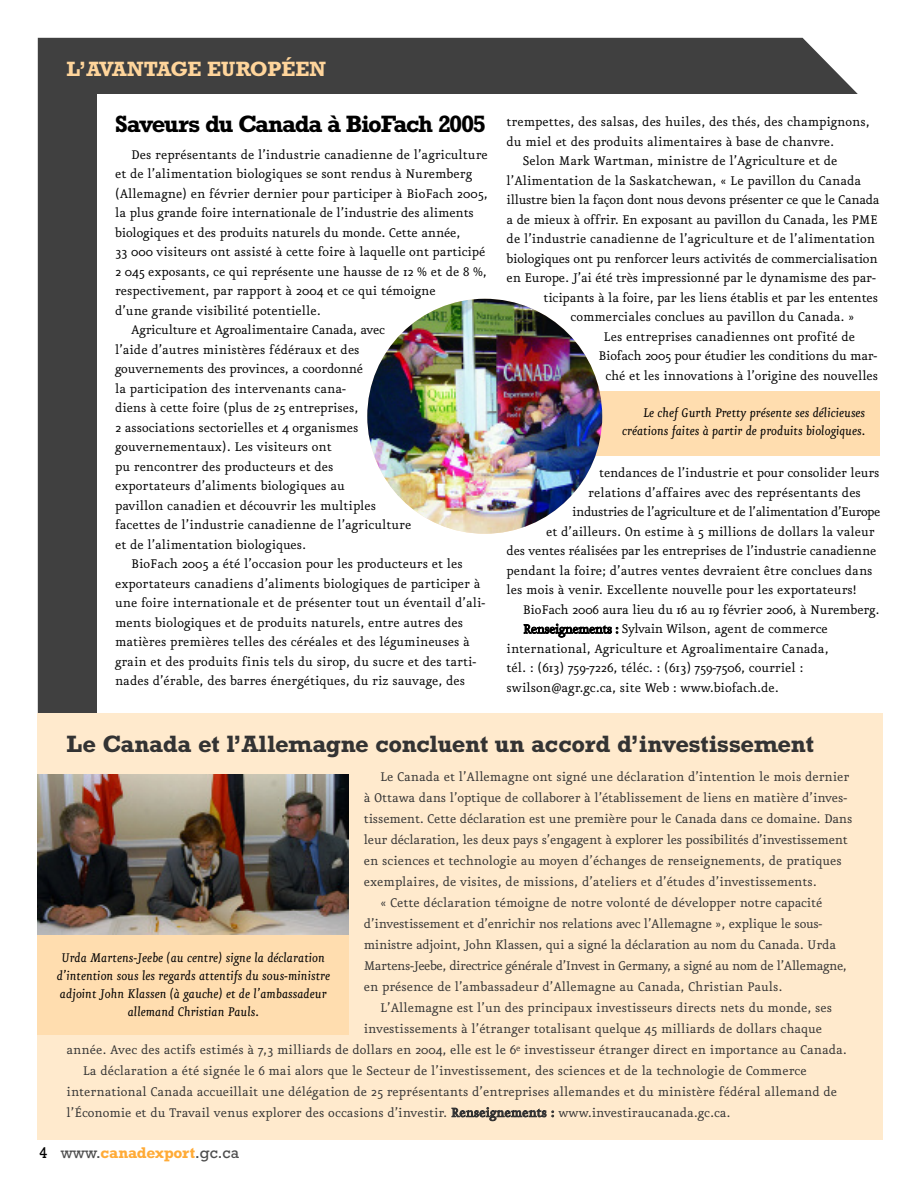
<style>
.page{position:relative;width:918px;height:1188px;background:#fff}
.page>*{position:absolute;margin:0;border:0;box-sizing:border-box;transform-origin:0 0}
.t1{font:700 24px "Rockwell";letter-spacing:-.01em;color:#333}
.t2{font:700 24px "Rockwell";letter-spacing:-.06em;color:#000}
.t3{font:700 21px "Rockwell";letter-spacing:-.015em;color:#ffd59b}
.t4{font:700 15.75px "Rockwell";letter-spacing:-.015em;color:#ffab37}
.t5{font:15px "Eureka";color:#000}
.t6{font:15px "Eureka";color:#333}
.t7{font:italic 15px/18px "Eureka";color:#000;text-align:right}
.t8{font:15px "Eureka";letter-spacing:-.03em;color:#333}
.t9{font:15px "Eureka";letter-spacing:-.02em;color:#000}
.t10{font:15px "Eureka";letter-spacing:-.03em;color:#000}
.t11{font:15px "Eureka";letter-spacing:-.035em;color:#000}
.s1{font-weight:400;color:#000}
.s2{font-weight:400;color:#4d4d4d}
</style>
<div class="page">
<div style="left:38px;top:38px;width:820px;height:675px;background:#404040"></div>
<div style="left:97px;top:95px;width:796px;height:618px;background:#fff"></div>
<div style="left:540px;top:391px;width:340px;height:64px;background:#ffddaf"></div>
<img style="left:367px;top:299px;width:235px;height:235px;border-radius:50%">
<div style="left:38px;top:713px;width:845px;height:426px;background:#ffeacd"></div>
<img style="left:38px;top:774px;width:311px;height:160px">
<div style="left:38px;top:935px;width:311px;height:100px;background:#ffddaf"></div>
<h2 class="t3" style="left:67px;top:62px;width:261px">L’AVANTAGE EUROPÉEN</h2>
<h1 class="t2" style="left:115px;top:115px;width:372px">Saveurs du Canada à BioFach 2005</h1>
<p class="t5" style="left:131px;top:145px;width:358px">Des représentants de l’industrie canadienne de l’agriculture</p>
<p class="t5" style="left:115px;top:164px;width:359px">et de l’alimentation biologiques se sont rendus à Nuremberg</p>
<p class="t5" style="left:115px;top:184px;width:374px">(Allemagne) en février dernier pour participer à BioFach 2005,</p>
<p class="t5" style="left:115px;top:203px;width:360px">la plus grande foire internationale de l’industrie des aliments</p>
<p class="t5" style="left:115px;top:223px;width:347px">biologiques et des produits naturels du monde. Cette année,</p>
<p class="t5" style="left:115px;top:242px;width:372px">33 000 visiteurs ont assisté à cette foire à laquelle ont participé</p>
<p class="t5" style="left:115px;top:262px;width:373px">2 045 exposants, ce qui représente une hausse de 12 % et de 8 %,</p>
<p class="t5" style="left:115px;top:281px;width:322px">respectivement, par rapport à 2004 et ce qui témoigne</p>
<p class="t5" style="left:115px;top:301px;width:207px">d’une grande visibilité potentielle.</p>
<p class="t5" style="left:131px;top:320px;width:255px">Agriculture et Agroalimentaire Canada, avec</p>
<p class="t5" style="left:115px;top:340px;width:246px">l’aide d’autres ministères fédéraux et des</p>
<p class="t5" style="left:115px;top:359px;width:250px">gouvernements des provinces, a coordonné</p>
<p class="t5" style="left:115px;top:379px;width:232px">la participation des intervenants cana-</p>
<p class="t5" style="left:115px;top:398px;width:245px">diens à cette foire (plus de 25 entreprises,</p>
<p class="t5" style="left:115px;top:418px;width:245px">2 associations sectorielles et 4 organismes</p>
<p class="t5" style="left:115px;top:437px;width:218px">gouvernementaux). Les visiteurs ont</p>
<p class="t5" style="left:115px;top:457px;width:220px">pu rencontrer des producteurs et des</p>
<p class="t5" style="left:115px;top:476px;width:231px">exportateurs d’aliments biologiques au</p>
<p class="t5" style="left:115px;top:496px;width:263px">pavillon canadien et découvrir les multiples</p>
<p class="t5" style="left:115px;top:515px;width:298px">facettes de l’industrie canadienne de l’agriculture</p>
<p class="t5" style="left:115px;top:535px;width:193px">et de l’alimentation biologiques.</p>
<p class="t5" style="left:131px;top:554px;width:333px">BioFach 2005 a été l’occasion pour les producteurs et les</p>
<p class="t5" style="left:115px;top:574px;width:367px">exportateurs canadiens d’aliments biologiques de participer à</p>
<p class="t5" style="left:115px;top:593px;width:372px">une foire internationale et de présenter tout un éventail d’ali-</p>
<p class="t5" style="left:115px;top:613px;width:350px">ments biologiques et de produits naturels, entre autres des</p>
<p class="t5" style="left:115px;top:632px;width:356px">matières premières telles des céréales et des légumineuses à</p>
<p class="t5" style="left:115px;top:652px;width:363px">grain et des produits finis tels du sirop, du sucre et des tarti-</p>
<p class="t5" style="left:115px;top:671px;width:352px">nades d’érable, des barres énergétiques, du riz sauvage, des</p>
<p class="t5" style="left:507px;top:113px;width:365px">trempettes, des salsas, des huiles, des thés, des champignons,</p>
<p class="t5" style="left:507px;top:132px;width:329px">du miel et des produits alimentaires à base de chanvre.</p>
<p class="t5" style="left:523px;top:152px;width:316px">Selon Mark Wartman, ministre de l’Agriculture et de</p>
<p class="t5" style="left:507px;top:171px;width:356px">l’Alimentation de la Saskatchewan, « Le pavillon du Canada</p>
<p class="t9" style="left:507px;top:191px;width:374px">illustre bien la façon dont nous devons présenter ce que le Canada</p>
<p class="t5" style="left:507px;top:210px;width:373px">a de mieux à offrir. En exposant au pavillon du Canada, les PME</p>
<p class="t5" style="left:507px;top:230px;width:370px">de l’industrie canadienne de l’agriculture et de l’alimentation</p>
<p class="t5" style="left:507px;top:249px;width:373px">biologiques ont pu renforcer leurs activités de commercialisation</p>
<p class="t5" style="left:507px;top:269px;width:371px">en Europe. J’ai été très impressionné par le dynamisme des par-</p>
<p class="t5" style="left:544px;top:288px;width:336px">ticipants à la foire, par les liens établis et par les ententes</p>
<p class="t5" style="left:571px;top:308px;width:286px">commerciales conclues au pavillon du Canada. »</p>
<p class="t5" style="left:604px;top:327px;width:253px">Les entreprises canadiennes ont profité de</p>
<p class="t5" style="left:599px;top:347px;width:280px">Biofach 2005 pour étudier les conditions du mar-</p>
<p class="t5" style="left:605px;top:366px;width:274px">ché et les innovations à l’origine des nouvelles</p>
<p class="t7" style="left:622px;top:403px;width:245px">Le chef Gurth Pretty présente ses délicieuses créations faites à partir de produits biologiques.</p>
<p class="t5" style="left:599px;top:464px;width:282px">tendances de l’industrie et pour consolider leurs</p>
<p class="t5" style="left:588px;top:483px;width:274px">relations d’affaires avec des représentants des</p>
<p class="t10" style="left:572px;top:503px;width:310px">industries de l’agriculture et de l’alimentation d’Europe</p>
<p class="t5" style="left:546px;top:522px;width:330px">et d’ailleurs. On estime à 5 millions de dollars la valeur</p>
<p class="t5" style="left:507px;top:542px;width:371px">des ventes réalisées par les entreprises de l’industrie canadienne</p>
<p class="t5" style="left:507px;top:561px;width:367px">pendant la foire; d’autres ventes devraient être conclues dans</p>
<p class="t5" style="left:507px;top:581px;width:352px">les mois à venir. Excellente nouvelle pour les exportateurs!</p>
<p class="t5" style="left:523px;top:600px;width:358px">BioFach 2006 aura lieu du 16 au 19 février 2006, à Nuremberg.</p>
<p class="t11" style="left:523px;top:620px;width:306px">Renseignements : Sylvain Wilson, agent de commerce</p>
<p class="t5" style="left:507px;top:639px;width:324px">international, Agriculture et Agroalimentaire Canada,</p>
<p class="t5" style="left:507px;top:659px;width:298px">tél. : (613) 759-7226, téléc. : (613) 759-7506, courriel :</p>
<p class="t5" style="left:507px;top:678px;width:274px">swilson@agr.gc.ca, site Web : www.biofach.de.</p>
<h1 class="t1" style="left:67px;top:736px;width:749px">Le Canada et l’Allemagne concluent un accord d’investissement</h1>
<p class="t6" style="left:380px;top:767px;width:471px">Le Canada et l’Allemagne ont signé une déclaration d’intention le mois dernier</p>
<p class="t6" style="left:364px;top:788px;width:485px">à Ottawa dans l’optique de collaborer à l’établissement de liens en matière d’inves-</p>
<p class="t6" style="left:364px;top:809px;width:490px">tissement. Cette déclaration est une première pour le Canada dans ce domaine. Dans</p>
<p class="t6" style="left:364px;top:830px;width:485px">leur déclaration, les deux pays s’engagent à explorer les possibilités d’investissement</p>
<p class="t6" style="left:364px;top:851px;width:479px">en sciences et technologie au moyen d’échanges de renseignements, de pratiques</p>
<p class="t6" style="left:364px;top:872px;width:455px">exemplaires, de visites, de missions, d’ateliers et d’études d’investissements.</p>
<p class="t6" style="left:380px;top:893px;width:444px">« Cette déclaration témoigne de notre volonté de développer notre capacité</p>
<p class="t6" style="left:364px;top:914px;width:460px">d’investissement et d’enrichir nos relations avec l’Allemagne », explique le sous-</p>
<p class="t6" style="left:364px;top:935px;width:474px">ministre adjoint, John Klassen, qui a signé la déclaration au nom du Canada. Urda</p>
<p class="t8" style="left:364px;top:956px;width:485px">Martens-Jeebe, directrice générale d’Invest in Germany, a signé au nom de l’Allemagne,</p>
<p class="t6" style="left:364px;top:977px;width:420px">en présence de l’ambassadeur d’Allemagne au Canada, Christian Pauls.</p>
<p class="t6" style="left:380px;top:998px;width:454px">L’Allemagne est l’un des principaux investisseurs directs nets du monde, ses</p>
<p class="t6" style="left:364px;top:1019px;width:460px">investissements à l’étranger totalisant quelque 45 milliards de dollars chaque</p>
<p class="t6" style="left:67px;top:1040px;width:782px">année. Avec des actifs estimés à 7,3 milliards de dollars en 2004, elle est le 6<sup>e</sup> investisseur étranger direct en importance au Canada.</p>
<p class="t6" style="left:83px;top:1061px;width:725px">La déclaration a été signée le 6 mai alors que le Secteur de l’investissement, des sciences et de la technologie de Commerce</p>
<p class="t6" style="left:67px;top:1082px;width:772px">international Canada accueillait une délégation de 25 représentants d’entreprises allemandes et du ministère fédéral allemand de</p>
<p class="t6" style="left:67px;top:1103px;width:665px">l’Économie et du Travail venus explorer des occasions d’investir. Renseignements : www.investiraucanada.gc.ca.</p>
<p class="t7" style="left:57px;top:947px;width:275px;text-align:center">Urda Martens-Jeebe (au centre) signe la déclaration d’intention sous les regards attentifs du sous-ministre adjoint John Klassen (à gauche) et de l’ambassadeur allemand Christian Pauls.</p>
<p class="t4" style="left:39px;top:1147px;width:201px"><span class="s1">4</span> <span class="s2">www.</span>canadexport<span class="s2">.gc.ca</span></p>
</div>
